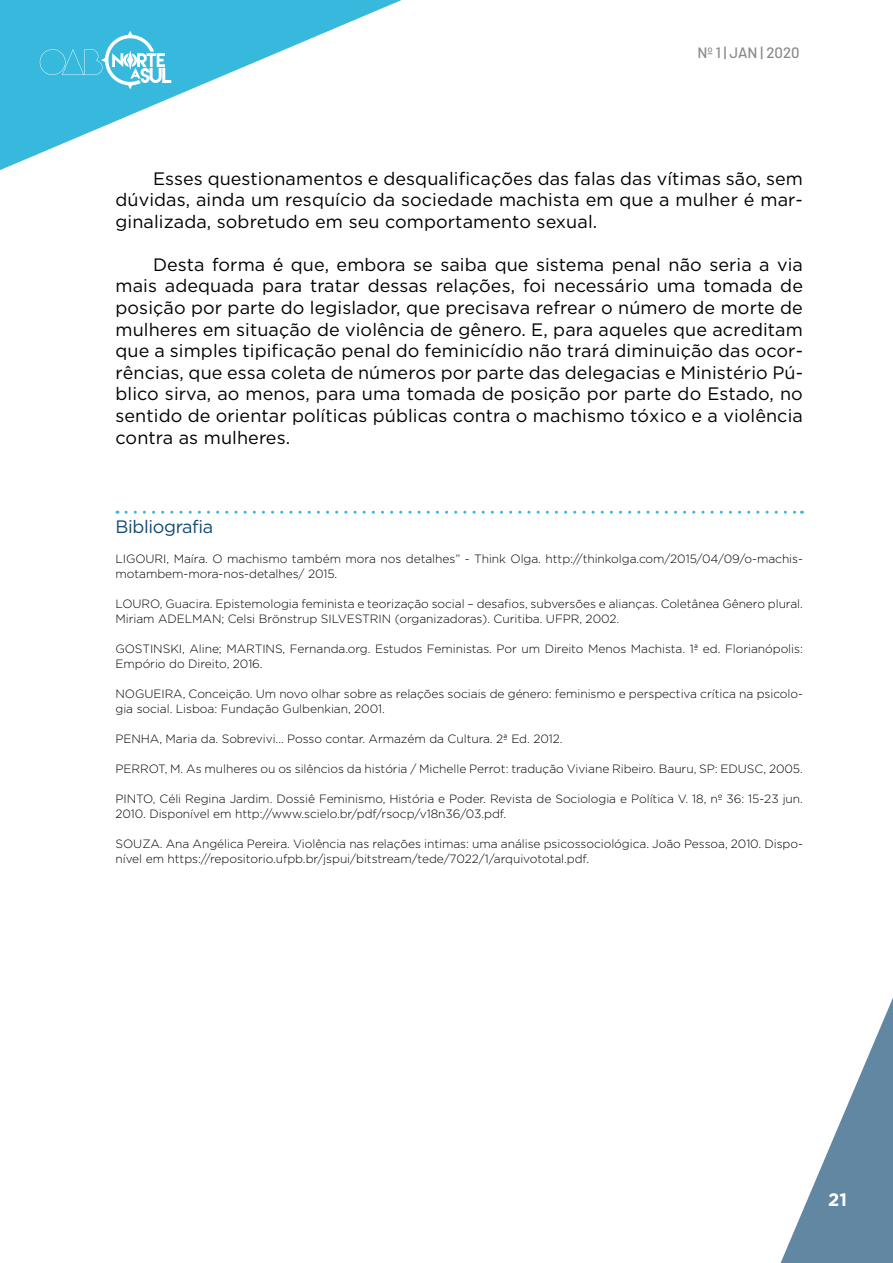
<style>
.page{position:relative;width:893px;height:1263px;background:#fff}
.page>*{position:absolute;margin:0;border:0;box-sizing:border-box;transform-origin:0 0}
.t1{font:18px/21.6px "Gotham HTF";letter-spacing:.005em;color:#000;text-align:justify}
.t2{font:18px "Gotham HTF";letter-spacing:-.02em;color:#124a73}
.t3{font:700 18px "Gotham HTF";color:#fff}
.t4{font:500 15px "Barlow";color:#8a8989}
.t5{font:300 12px/15px "Gotham HTF";letter-spacing:-.005em;color:#000}
</style>
<div class="page">
<svg style="left:0;top:0;width:402px;height:170px"></svg>
<svg style="left:780px;top:998px;width:113px;height:265px"></svg>
<svg style="left:40px;top:31px;width:131px;height:58px;background:#57c4e2"></svg>
<svg style="left:126px;top:511px;width:676px;height:3px"></svg>
<p class="t4" style="left:697px;top:44px;width:104px">Nº 1 | JAN | 2020</p>
<h1 class="t1" style="left:116px;top:167px;width:689px;text-indent:37px">Esses questionamentos e desqualificações das falas das vítimas são, sem dúvidas, ainda um resquício da sociedade machista em que a mulher é mar&shy;ginalizada, sobretudo em seu comportamento sexual.</h1>
<p class="t1" style="left:116px;top:253px;width:689px;text-indent:37px">Desta forma é que, embora se saiba que sistema penal não seria a via mais adequada para tratar dessas relações, foi necessário uma tomada de posição por parte do legislador, que precisava refrear o número de morte de mulheres em situação de violência de gênero. E, para aqueles que acreditam que a simples tipificação penal do feminicídio não trará diminuição das ocor&shy;rências, que essa coleta de números por parte das delegacias e Ministério Pú&shy;blico sirva, ao menos, para uma tomada de posição por parte do Estado, no sentido de orientar políticas públicas contra o machismo tóxico e a violência contra as mulheres.</p>
<h1 class="t2" style="left:116px;top:517px;width:99px">Bibliografia</h1>
<p class="t5" style="left:116px;top:551px;width:689px">LIGOURI, Maíra. O machismo também mora nos detalhes” - Think Olga. http://thinkolga.com/2015/04/09/o-machis&shy;motambem-mora-nos-detalhes/ 2015.</p>
<p class="t5" style="left:116px;top:596px;width:689px">LOURO, Guacira. Epistemologia feminista e teorização social – desafios, subversões e alianças. Coletânea Gênero plural.<br>Miriam ADELMAN; Celsi Brönstrup SILVESTRIN (organizadoras). Curitiba. UFPR, 2002.</p>
<p class="t5" style="left:116px;top:641px;width:689px">GOSTINSKI, Aline; MARTINS, Fernanda.org. Estudos Feministas. Por um Direito Menos Machista. 1ª ed. Florianópolis:<br>Empório do Direito, 2016.</p>
<p class="t5" style="left:116px;top:686px;width:689px">NOGUEIRA, Conceição. Um novo olhar sobre as relações sociais de género: feminismo e perspectiva crítica na psicolo&shy;gia social. Lisboa: Fundação Gulbenkian, 2001.</p>
<p class="t5" style="left:116px;top:731px;width:448px">PENHA, Maria da. Sobrevivi... Posso contar. Armazém da Cultura. 2ª Ed. 2012.</p>
<p class="t5" style="left:116px;top:761px;width:689px">PERROT, M. As mulheres ou os silêncios da história / Michelle Perrot: tradução Viviane Ribeiro. Bauru, SP: EDUSC, 2005.</p>
<p class="t5" style="left:116px;top:791px;width:689px">PINTO, Céli Regina Jardim. Dossiê Feminismo, História e Poder. Revista de Sociologia e Política V. 18, nº 36: 15-23 jun.<br>2010. Disponível em http://www.scielo.br/pdf/rsocp/v18n36/03.pdf.</p>
<p class="t5" style="left:116px;top:836px;width:689px">SOUZA. Ana Angélica Pereira. Violência nas relações intimas: uma análise psicossociológica. João Pessoa, 2010. Dispo&shy;nível em https://repositorio.ufpb.br/jspui/bitstream/tede/7022/1/arquivototal.pdf.</p>
<h1 class="t3" style="left:828px;top:1189px;width:20px">21</h1>
</div>
